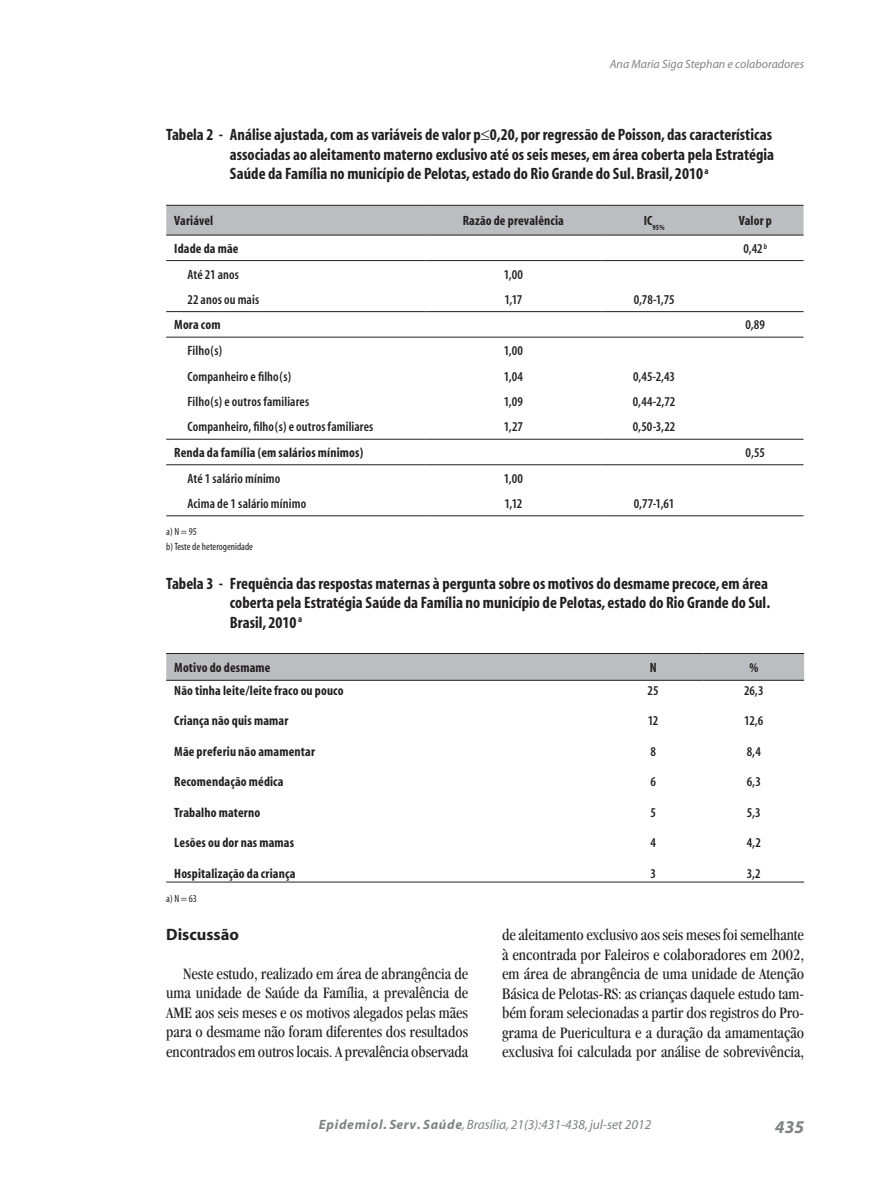
<style>
.page{position:relative;width:888px;height:1186px;background:#fff}
.page>*{position:absolute;margin:0;border:0;box-sizing:border-box;transform-origin:0 0}
.t1{font:italic 700 18px "Myriad";color:#808285}
.t2{font:condensed 16.5px/19.5px "Garamond";color:#231f20;text-align:justify}
.t3{font:700 condensed 16.5px/19.5px "Myriad";color:#231f20}
.t4{font:700 16.5px "Myriad";color:#231f20}
.t5{font:600 condensed 13.5px "Myriad";letter-spacing:.01em;color:#231f20}
.t6{font:700 condensed 13.5px "Myriad";letter-spacing:.01em;color:#231f20}
.t7{font:italic 13.5px "Myriad";color:#808285}
.t8{font:italic 12px "Myriad";color:#808285}
.t9{font:condensed 10.5px/14.7px "Myriad";color:#231f20}
.t10{font:700 condensed 7.8px "Myriad";color:#231f20}
.s1{font-weight:700}
</style>
<div class="page">
<div style="left:166px;top:206px;width:637px;height:29px;background:#bcbdc0"></div>
<hr style="left:166px;top:205px;width:259px;height:1px;background:#231f20">
<hr style="left:425px;top:205px;width:176px;height:1px;background:#231f20">
<hr style="left:601px;top:205px;width:106px;height:1px;background:#231f20">
<hr style="left:707px;top:205px;width:96px;height:1px;background:#231f20">
<hr style="left:166px;top:235px;width:259px;height:1px;background:#231f20">
<hr style="left:425px;top:235px;width:176px;height:1px;background:#231f20">
<hr style="left:601px;top:235px;width:106px;height:1px;background:#231f20">
<hr style="left:707px;top:235px;width:96px;height:1px;background:#231f20">
<hr style="left:166px;top:515px;width:259px;height:1px;background:#231f20">
<hr style="left:425px;top:515px;width:176px;height:1px;background:#231f20">
<hr style="left:601px;top:515px;width:106px;height:1px;background:#231f20">
<hr style="left:707px;top:515px;width:96px;height:1px;background:#231f20">
<hr style="left:166px;top:311px;width:259px;height:1px;background:#231f20">
<hr style="left:425px;top:311px;width:176px;height:1px;background:#231f20">
<hr style="left:601px;top:311px;width:106px;height:1px;background:#231f20">
<hr style="left:707px;top:311px;width:96px;height:1px;background:#231f20">
<hr style="left:166px;top:337px;width:259px;height:1px;background:#231f20">
<hr style="left:425px;top:337px;width:176px;height:1px;background:#231f20">
<hr style="left:601px;top:337px;width:106px;height:1px;background:#231f20">
<hr style="left:707px;top:337px;width:96px;height:1px;background:#231f20">
<hr style="left:166px;top:439px;width:259px;height:1px;background:#231f20">
<hr style="left:425px;top:439px;width:176px;height:1px;background:#231f20">
<hr style="left:601px;top:439px;width:106px;height:1px;background:#231f20">
<hr style="left:707px;top:439px;width:96px;height:1px;background:#231f20">
<hr style="left:166px;top:464px;width:259px;height:1px;background:#231f20">
<hr style="left:425px;top:464px;width:176px;height:1px;background:#231f20">
<hr style="left:601px;top:464px;width:106px;height:1px;background:#231f20">
<hr style="left:707px;top:464px;width:96px;height:1px;background:#231f20">
<hr style="left:166px;top:260px;width:259px;height:1px;background:#231f20">
<hr style="left:425px;top:260px;width:176px;height:1px;background:#231f20">
<hr style="left:601px;top:260px;width:106px;height:1px;background:#231f20">
<hr style="left:707px;top:260px;width:96px;height:1px;background:#231f20">
<div style="left:166px;top:654px;width:638px;height:26px;background:#bcbdc0"></div>
<hr style="left:166px;top:653px;width:437px;height:1px;background:#231f20">
<hr style="left:603px;top:653px;width:100px;height:1px;background:#231f20">
<hr style="left:703px;top:653px;width:101px;height:1px;background:#231f20">
<hr style="left:166px;top:680px;width:437px;height:1px;background:#231f20">
<hr style="left:603px;top:680px;width:100px;height:1px;background:#231f20">
<hr style="left:703px;top:680px;width:101px;height:1px;background:#231f20">
<hr style="left:166px;top:881px;width:437px;height:1px;background:#231f20">
<hr style="left:603px;top:881px;width:100px;height:1px;background:#231f20">
<hr style="left:703px;top:881px;width:101px;height:1px;background:#231f20">
<p class="t8" style="left:610px;top:58px;width:196px">Ana Maria Siga Stephan e colaboradores</p>
<p class="t3" style="left:230px;top:126px;width:545px;text-indent:-64px">Tabela 2 - Análise ajustada, com as variáveis de valor p≤0,20, por regressão de Poisson, das características associadas ao aleitamento materno exclusivo até os seis meses, em área coberta pela Estratégia<br>Saúde da Família no município de Pelotas, estado do Rio Grande do Sul. Brasil, 2010 <sup>a</sup></p>
<p class="t6" style="left:174px;top:214px;width:41px">Variável</p>
<p class="t6" style="left:463px;top:214px;width:103px">Razão de prevalência</p>
<p class="t10" style="left:644px;top:223px;width:22px"><sup>IC</sup>95%</p>
<p class="t6" style="left:738px;top:214px;width:35px">Valor p</p>
<p class="t6" style="left:174px;top:242px;width:66px">Idade da mãe</p>
<p class="t5" style="left:743px;top:242px;width:25px">0,42 <sup>b</sup></p>
<p class="t5" style="left:187px;top:267px;width:53px">Até 21 anos</p>
<p class="t5" style="left:504px;top:267px;width:21px">1,00</p>
<p class="t5" style="left:187px;top:293px;width:73px">22 anos ou mais</p>
<p class="t5" style="left:504px;top:293px;width:19px">1,17</p>
<p class="t5" style="left:634px;top:293px;width:42px">0,78-1,75</p>
<p class="t6" style="left:174px;top:318px;width:48px">Mora com</p>
<p class="t5" style="left:745px;top:318px;width:21px">0,89</p>
<p class="t5" style="left:187px;top:344px;width:36px">Filho(s)</p>
<p class="t5" style="left:504px;top:344px;width:21px">1,00</p>
<p class="t5" style="left:187px;top:369px;width:105px">Companheiro e filho(s)</p>
<p class="t5" style="left:504px;top:369px;width:21px">1,04</p>
<p class="t5" style="left:633px;top:369px;width:43px">0,45-2,43</p>
<p class="t5" style="left:187px;top:395px;width:123px">Filho(s) e outros familiares</p>
<p class="t5" style="left:504px;top:395px;width:21px">1,09</p>
<p class="t5" style="left:633px;top:395px;width:44px">0,44-2,72</p>
<p class="t5" style="left:187px;top:420px;width:187px">Companheiro, filho(s) e outros familiares</p>
<p class="t5" style="left:504px;top:420px;width:21px">1,27</p>
<p class="t5" style="left:633px;top:420px;width:44px">0,50-3,22</p>
<p class="t6" style="left:174px;top:446px;width:191px">Renda da família (em salários mínimos)</p>
<p class="t5" style="left:745px;top:446px;width:21px">0,55</p>
<p class="t5" style="left:187px;top:471px;width:94px">Até 1 salário mínimo</p>
<p class="t5" style="left:504px;top:471px;width:21px">1,00</p>
<p class="t5" style="left:187px;top:497px;width:120px">Acima de 1 salário mínimo</p>
<p class="t5" style="left:504px;top:497px;width:19px">1,12</p>
<p class="t5" style="left:634px;top:497px;width:42px">0,77-1,61</p>
<p class="t9" style="left:166px;top:525px;width:88px">a) N = 95<br>b) Teste de heterogenidade</p>
<p class="t3" style="left:230px;top:574px;width:542px;text-indent:-64px">Tabela 3 - Frequência das respostas maternas à pergunta sobre os motivos do desmame precoce, em área coberta pela Estratégia Saúde da Família no município de Pelotas, estado do Rio Grande do Sul.<br>Brasil, 2010 <sup>a</sup></p>
<p class="t6" style="left:174px;top:660px;width:98px">Motivo do desmame</p>
<p class="t6" style="left:650px;top:660px;width:8px">N</p>
<p class="t6" style="left:749px;top:660px;width:10px">%</p>
<p class="t6" style="left:174px;top:683px;width:171px">Não tinha leite/leite fraco ou pouco</p>
<p class="t6" style="left:174px;top:714px;width:116px">Criança não quis mamar</p>
<p class="t6" style="left:174px;top:744px;width:142px">Mãe preferiu não amamentar</p>
<p class="t6" style="left:174px;top:775px;width:111px">Recomendação médica</p>
<p class="t6" style="left:174px;top:805px;width:87px">Trabalho materno</p>
<p class="t6" style="left:174px;top:836px;width:121px">Lesões ou dor nas mamas</p>
<p class="t6" style="left:174px;top:866px;width:123px">Hospitalização da criança</p>
<p class="t5" style="left:647px;top:683px;width:13px">25</p>
<p class="t5" style="left:648px;top:714px;width:12px">12</p>
<p class="t5" style="left:650px;top:744px;width:7px">8</p>
<p class="t5" style="left:650px;top:775px;width:7px">6</p>
<p class="t5" style="left:650px;top:805px;width:7px">5</p>
<p class="t5" style="left:650px;top:836px;width:7px">4</p>
<p class="t5" style="left:650px;top:866px;width:7px">3</p>
<p class="t5" style="left:744px;top:683px;width:21px">26,3</p>
<p class="t5" style="left:744px;top:714px;width:21px">12,6</p>
<p class="t5" style="left:747px;top:744px;width:16px">8,4</p>
<p class="t5" style="left:747px;top:775px;width:16px">6,3</p>
<p class="t5" style="left:747px;top:805px;width:15px">5,3</p>
<p class="t5" style="left:747px;top:836px;width:16px">4,2</p>
<p class="t5" style="left:747px;top:866px;width:15px">3,2</p>
<p class="t9" style="left:166px;top:891px;width:32px">a) N = 63</p>
<p class="t4" style="left:166px;top:925px;width:74px">Discussão</p>
<p class="t2" style="left:166px;top:963px;width:303px;text-indent:17px">Neste estudo, realizado em área de abrangência de uma unidade de Saúde da Família, a prevalência de AME aos seis meses e os motivos alegados pelas mães para o desmame não foram diferentes dos resultados encontrados em outros locais. A prevalência observada</p>
<p class="t2" style="left:502px;top:925px;width:303px">de aleitamento exclusivo aos seis meses foi semelhante à encontrada por Faleiros e colaboradores em 2002, em área de abrangência de uma unidade de Atenção Básica de Pelotas-RS: as crianças daquele estudo tam&shy;bém foram selecionadas a partir dos registros do Pro&shy;grama de Puericultura e a duração da amamentação exclusiva foi calculada por análise de sobrevivência,</p>
<p class="t7" style="left:319px;top:1118px;width:334px"><span class="s1">Epidemiol. Serv. Saúde</span>, Brasília, 21(3):431-438, jul-set 2012</p>
<p class="t1" style="left:775px;top:1117px;width:31px">435</p>
</div>
